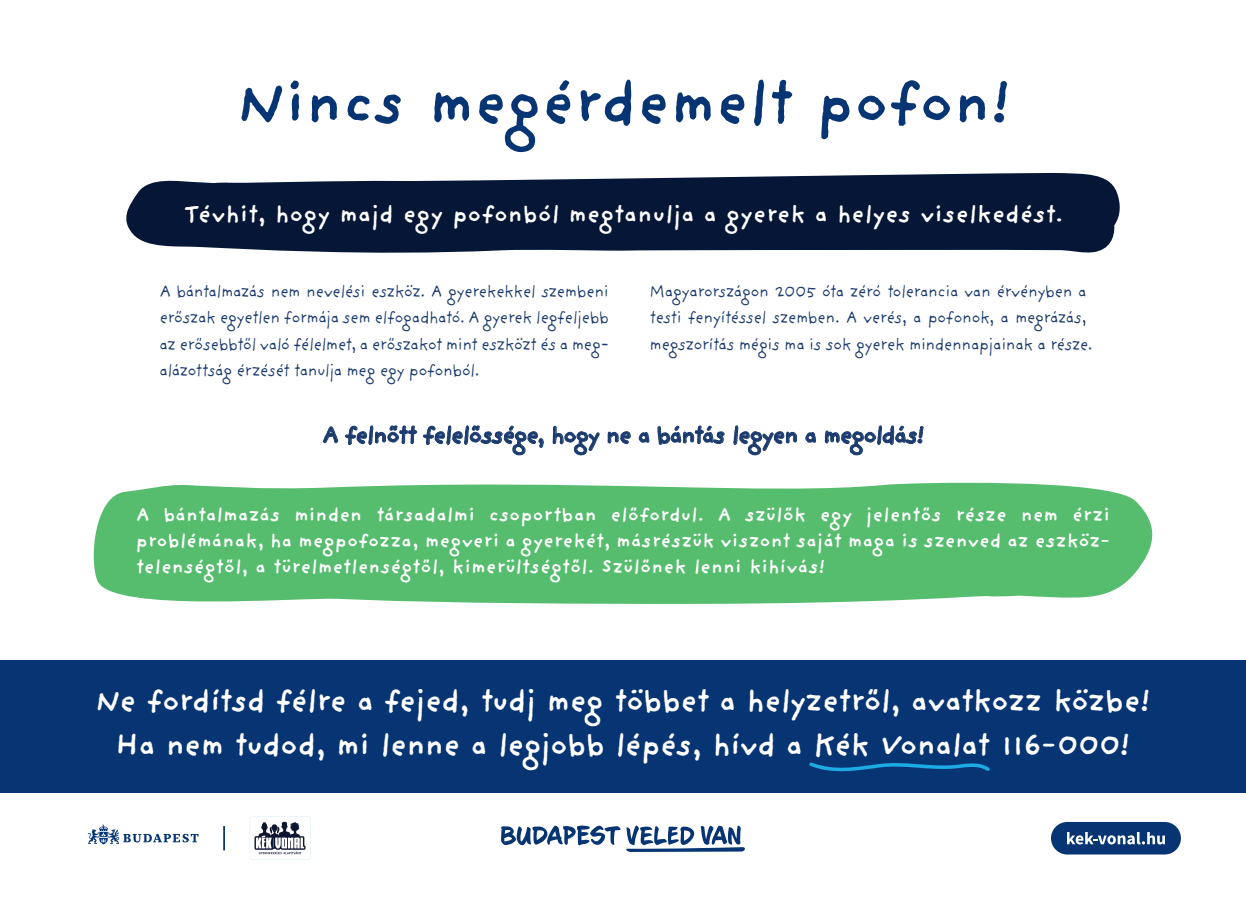
<style>
.page{position:relative;width:1246px;height:898px;background:#fff}
.page>*{position:absolute;margin:0;border:0;box-sizing:border-box;transform-origin:0 0}
.t1{font:700 61.25px "Providence Sans Pro";letter-spacing:-.01em;color:#073573}
.t2{font:700 31.5px/43.8px "Providence Sans Pro";letter-spacing:-.025em;color:#fff;text-align:center}
.t3{font:700 24.5px "Providence Sans Pro";color:#fff}
.t4{font:700 24.5px "Providence Sans Pro";letter-spacing:-.075em;color:#1b3b6e}
.t5{font:700 19.6px/26.2px "Providence Sans Pro";color:#fff;text-align:justify}
.t6{font:17.5px/26.2px "Providence Sans Pro";letter-spacing:-.07em;color:#1b3b6e;text-align:justify}
</style>
<div class="page">
<div style="left:0;top:660px;width:1245px;height:133px;background:#073573"></div>
<svg style="left:809px;top:762px;width:181px;height:10px"></svg>
<svg style="left:93px;top:482px;width:1060px;height:122px;fill:#56bc6e"></svg>
<svg style="left:126px;top:172px;width:994px;height:81px;fill:#051636"></svg>
<div style="left:1050px;top:822px;width:130px;height:32px;background:#073573;border-radius:16px"></div>
<svg style="left:1067px;top:832px;width:97px;height:12px"></svg>
<svg style="left:249px;top:816px;width:62px;height:44px"></svg>
<hr style="left:223px;top:826px;width:2px;height:24px;background:#073573">
<svg style="left:88px;top:824px;width:110px;height:20px"></svg>
<svg style="left:501px;top:825px;width:244px;height:27px"></svg>
<svg style="left:323px;top:426px;width:15px;height:17px"></svg>
<svg style="left:345px;top:425px;width:72px;height:20px"></svg>
<svg style="left:423px;top:425px;width:121px;height:30px"></svg>
<svg style="left:552px;top:425px;width:47px;height:31px"></svg>
<svg style="left:607px;top:431px;width:23px;height:14px"></svg>
<svg style="left:638px;top:432px;width:11px;height:11px"></svg>
<svg style="left:657px;top:425px;width:67px;height:20px"></svg>
<svg style="left:733px;top:425px;width:64px;height:30px"></svg>
<svg style="left:805px;top:432px;width:10px;height:11px"></svg>
<svg style="left:824px;top:425px;width:99px;height:30px"></svg>
<h1 class="t1" style="left:236px;top:65px;width:775px">Nincs megérdemelt pofon!</h1>
<h3 class="t3" style="left:183px;top:200px;width:881px">Tévhit, hogy majd egy pofonból megtanulja a gyerek a helyes viselkedést.</h3>
<p class="t6" style="left:159px;top:278px;width:451px">A bántalmazás nem nevelési eszköz. A gyerekekkel szembeni erőszak egyetlen formája sem elfogadható. A gyerek legfeljebb az erősebbtől való félelmet, a erőszakot mint eszközt és a meg&shy;alázottság érzését tanulja meg egy pofonból.</p>
<p class="t6" style="left:649px;top:278px;width:445px;text-align:left">Magyarországon 2005 óta zéró tolerancia van érvényben a testi fenyítéssel szemben. A verés, a pofonok, a megrázás, megszorítás mégis ma is sok gyerek mindennapjainak a része.</p>
<h3 class="t4" style="left:322px;top:420px;width:603px">A felnőtt felelőssége, hogy ne a bántás legyen a megoldás!</h3>
<p class="t5" style="left:136px;top:501px;width:975px">A bántalmazás minden társadalmi csoportban előfordul. A szülők egy jelentős része nem érzi problémának, ha megpofozza, megveri a gyerekét, másrészük viszont saját maga is szenved az eszköz&shy;telenségtől, a türelmetlenségtől, kimerültségtől. Szülőnek lenni kihívás!</p>
<h2 class="t2" style="left:95px;top:678px;width:1055px">Ne fordítsd félre a fejed, tudj meg többet a helyzetről, avatkozz közbe!<br>Ha nem tudod, mi lenne a legjobb lépés, hívd a Kék Vonalat 116-000!</h2>
</div>
